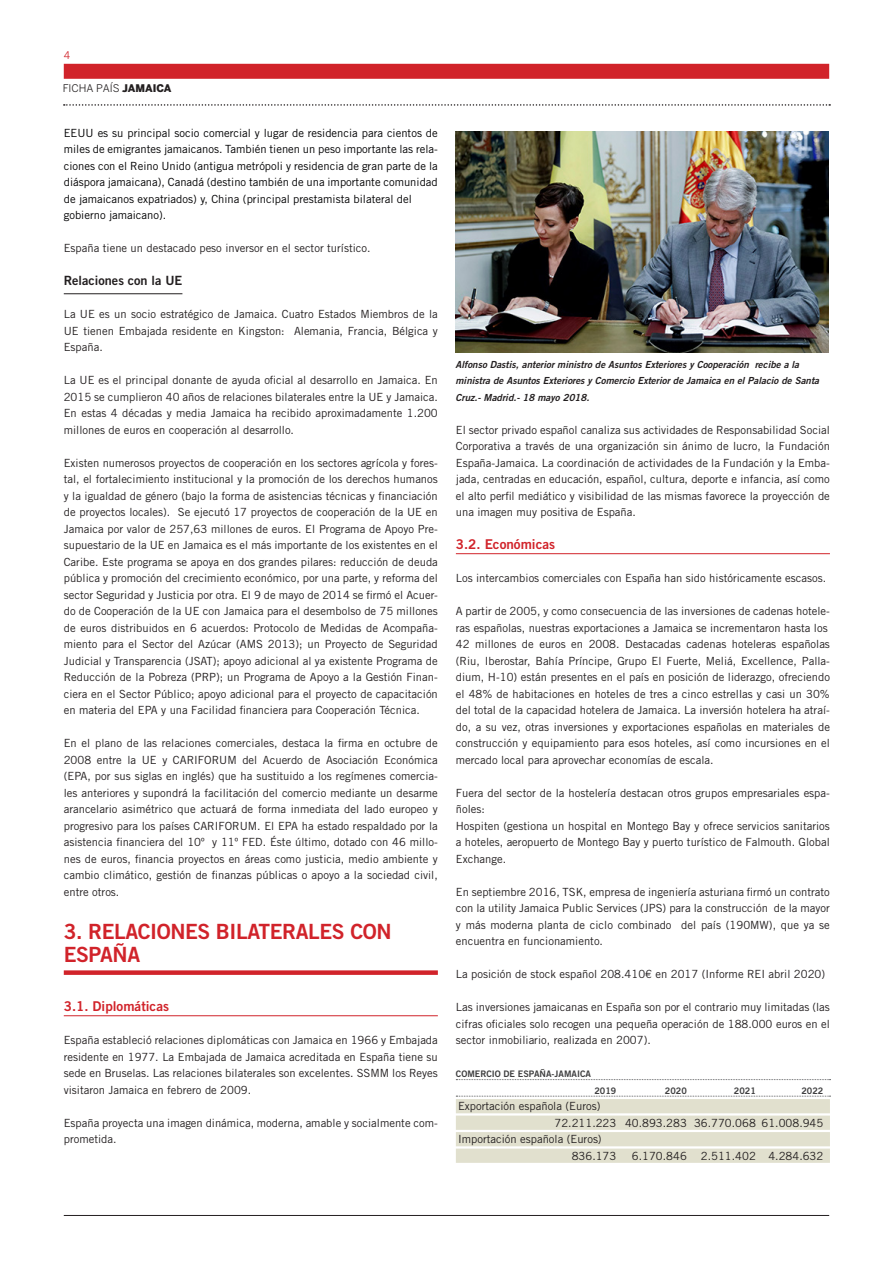
<style>
.page{position:relative;width:893px;height:1263px;background:#fff}
.page>*{position:absolute;margin:0;border:0;box-sizing:border-box;transform-origin:0 0}
.TITULO_1º_NIVEL{font:21px/22.5px "Trade Gothic LT Std Bd 2";letter-spacing:-.02em;color:#d1232a}
.TITULO_2º_NIVEL{font:13.5px "Trade Gothic LT Std Bd 2";color:#d1232a}
.TITULO_3º_NIVEL{font:12.75px "Trade Gothic LT Std Bd 2";color:#231f20}
.TEXTO_NORMAL{font:11.25px/16.5px "Trade Gothic LT Std";color:#231f20;text-align:justify}
.TEXTO_NORMAL-2{font:11.25px/16.5px "Trade Gothic LT Std";color:#000002;text-align:justify}
.TABLA_TEXTO{font:11.25px "Trade Gothic LT Std";color:#231f20}
.t1{font:10.5px "Benton Sans";color:#231f20}
.t2{font:10.5px "Benton Sans";color:#d1232a}
.TEXTO_PIE_DE_FOTO{font:9.75px/16.5px "Trade Gothic LT Std Bd 2 Obl";color:#231f20}
.TABLA_INDICE{font:9px "Trade Gothic LT Std Bd 2";color:#3e3e3f}
.s1{font-weight:900}
</style>
<div class="page">
<div style="left:64px;top:64px;width:765px;height:15px;background:#d1232a"></div>
<hr style="left:64px;top:1215px;width:765px;height:1px;background:#231f20">
<svg style="left:64px;top:104px;width:766px;height:2px"></svg>
<hr style="left:64px;top:293px;width:118px;height:1px;background:#231f20">
<div style="left:64px;top:970px;width:374px;height:5px;background:#d1232a"></div>
<hr style="left:64px;top:1015px;width:374px;height:1px;background:#d1232a">
<hr style="left:456px;top:553px;width:374px;height:1px;background:#d1232a">
<svg style="left:456px;top:1079px;width:375px;height:1px"></svg>
<svg style="left:456px;top:1096px;width:375px;height:1px"></svg>
<div style="left:456px;top:1099px;width:374px;height:14px;background:#e1e0ce"></div>
<div style="left:456px;top:1115px;width:374px;height:15px;background:#e1e0ce"></div>
<div style="left:456px;top:1132px;width:374px;height:14px;background:#e1e0ce"></div>
<div style="left:456px;top:1148px;width:374px;height:15px;background:#e1e0ce"></div>
<img style="left:455px;top:131px;width:374px;height:222px">
<p class="t2" style="left:64px;top:49px;width:8px">4</p>
<p class="t1" style="left:63px;top:82px;width:110px">FICHA PAÍS <span class="s1">JAMAICA</span></p>
<p class="TEXTO_NORMAL-2" style="left:64px;top:124px;width:376px">EEUU es su principal socio comercial y lugar de residencia para cientos de miles de emigrantes jamaicanos. También tienen un peso importante las rela&shy;ciones con el Reino Unido (antigua metrópoli y residencia de gran parte de la diáspora jamaicana), Canadá (destino también de una importante comunidad de jamaicanos expatriados) y, China (principal prestamista bilateral del</p>
<p class="TEXTO_NORMAL-2" style="left:64px;top:207px;width:104px">gobierno jamaicano).</p>
<p class="TEXTO_NORMAL" style="left:64px;top:240px;width:308px">España tiene un destacado peso inversor en el sector turístico.</p>
<p class="TITULO_3º_NIVEL" style="left:64px;top:273px;width:120px">Relaciones con la UE</p>
<p class="TEXTO_NORMAL" style="left:64px;top:306px;width:376px">La UE es un socio estratégico de Jamaica. Cuatro Estados Miembros de la UE tienen Embajada residente en Kingston: Alemania, Francia, Bélgica y España.</p>
<p class="TEXTO_NORMAL" style="left:64px;top:372px;width:376px">La UE es el principal donante de ayuda oficial al desarrollo en Jamaica. En 2015 se cumplieron 40 años de relaciones bilaterales entre la UE y Jamaica.<br>En estas 4 décadas y media Jamaica ha recibido aproximadamente 1.200 millones de euros en cooperación al desarrollo.</p>
<p class="TEXTO_NORMAL" style="left:64px;top:454px;width:376px">Existen numerosos proyectos de cooperación en los sectores agrícola y fores&shy;tal, el fortalecimiento institucional y la promoción de los derechos humanos y la igualdad de género (bajo la forma de asistencias técnicas y financiación de proyectos locales). Se ejecutó 17 proyectos de cooperación de la UE en Jamaica por valor de 257,63 millones de euros. El Programa de Apoyo Pre&shy;supuestario de la UE en Jamaica es el más importante de los existentes en el Caribe. Este programa se apoya en dos grandes pilares: reducción de deuda pública y promoción del crecimiento económico, por una parte, y reforma del sector Seguridad y Justicia por otra. El 9 de mayo de 2014 se firmó el Acuer&shy;do de Cooperación de la UE con Jamaica para el desembolso de 75 millones de euros distribuidos en 6 acuerdos: Protocolo de Medidas de Acompaña&shy;miento para el Sector del Azúcar (AMS 2013); un Proyecto de Seguridad Judicial y Transparencia (JSAT); apoyo adicional al ya existente Programa de Reducción de la Pobreza (PRP); un Programa de Apoyo a la Gestión Finan&shy;ciera en el Sector Público; apoyo adicional para el proyecto de capacitación en materia del EPA y una Facilidad financiera para Cooperación Técnica.</p>
<p class="TEXTO_NORMAL" style="left:64px;top:735px;width:376px">En el plano de las relaciones comerciales, destaca la firma en octubre de 2008 entre la UE y CARIFORUM del Acuerdo de Asociación Económica (EPA, por sus siglas en inglés) que ha sustituido a los regímenes comercia&shy;les anteriores y supondrá la facilitación del comercio mediante un desarme arancelario asimétrico que actuará de forma inmediata del lado europeo y progresivo para los países CARIFORUM. El EPA ha estado respaldado por la asistencia financiera del 10º y 11º FED. Éste último, dotado con 46 millo&shy;nes de euros, financia proyectos en áreas como justicia, medio ambiente y cambio climático, gestión de finanzas públicas o apoyo a la sociedad civil, entre otros.</p>
<p class="TITULO_1º_NIVEL" style="left:64px;top:920px;width:329px">3. RELACIONES BILATERALES CON<br>ESPAÑA</p>
<p class="TITULO_2º_NIVEL" style="left:64px;top:998px;width:107px">3.1. Diplomáticas</p>
<p class="TEXTO_NORMAL" style="left:64px;top:1032px;width:376px">España estableció relaciones diplomáticas con Jamaica en 1966 y Embajada residente en 1977. La Embajada de Jamaica acreditada en España tiene su sede en Bruselas. Las relaciones bilaterales son excelentes. SSMM los Reyes visitaron Jamaica en febrero de 2009.</p>
<p class="TEXTO_NORMAL" style="left:64px;top:1114px;width:376px">España proyecta una imagen dinámica, moderna, amable y socialmente com&shy;prometida.</p>
<p class="TEXTO_PIE_DE_FOTO" style="left:455px;top:356px;width:365px">Alfonso Dastis, anterior ministro de Asuntos Exteriores y Cooperación recibe a la ministra de Asuntos Exteriores y Comercio Exterior de Jamaica en el Palacio de Santa<br>Cruz.- Madrid.- 18 mayo 2018.</p>
<p class="TEXTO_NORMAL" style="left:456px;top:421px;width:376px">El sector privado español canaliza sus actividades de Responsabilidad Social Corporativa a través de una organización sin ánimo de lucro, la Fundación España-Jamaica. La coordinación de actividades de la Fundación y la Emba&shy;jada, centradas en educación, español, cultura, deporte e infancia, así como el alto perfil mediático y visibilidad de las mismas favorece la proyección de una imagen muy positiva de España.</p>
<p class="TITULO_2º_NIVEL" style="left:456px;top:536px;width:101px">3.2. Económicas</p>
<p class="TEXTO_NORMAL" style="left:456px;top:570px;width:372px">Los intercambios comerciales con España han sido históricamente escasos.</p>
<p class="TEXTO_NORMAL" style="left:456px;top:603px;width:376px">A partir de 2005, y como consecuencia de las inversiones de cadenas hotele&shy;ras españolas, nuestras exportaciones a Jamaica se incrementaron hasta los</p>
<p class="TEXTO_NORMAL" style="left:456px;top:636px;width:376px">42 millones de euros en 2008. Destacadas cadenas hoteleras españolas (Riu, Iberostar, Bahía Príncipe, Grupo El Fuerte, Meliá, Excellence, Palla&shy;dium, H-10) están presentes en el país en posición de liderazgo, ofreciendo el 48% de habitaciones en hoteles de tres a cinco estrellas y casi un 30% del total de la capacidad hotelera de Jamaica. La inversión hotelera ha atraí&shy;do, a su vez, otras inversiones y exportaciones españolas en materiales de construcción y equipamiento para esos hoteles, así como incursiones en el mercado local para aprovechar economías de escala.</p>
<p class="TEXTO_NORMAL" style="left:456px;top:784px;width:376px">Fuera del sector de la hostelería destacan otros grupos empresariales espa&shy;ñoles:</p>
<p class="TEXTO_NORMAL" style="left:456px;top:817px;width:376px">Hospiten (gestiona un hospital en Montego Bay y ofrece servicios sanitarios a hoteles, aeropuerto de Montego Bay y puerto turístico de Falmouth. Global Exchange.</p>
<p class="TEXTO_NORMAL" style="left:456px;top:883px;width:376px">En septiembre 2016, TSK, empresa de ingeniería asturiana firmó un contrato con la utility Jamaica Public Services (JPS) para la construcción de la mayor y más moderna planta de ciclo combinado del país (190MW), que ya se encuentra en funcionamiento.</p>
<p class="TEXTO_NORMAL" style="left:456px;top:966px;width:371px">La posición de stock español 208.410€ en 2017 (Informe REI abril 2020)</p>
<p class="TEXTO_NORMAL" style="left:456px;top:999px;width:376px">Las inversiones jamaicanas en España son por el contrario muy limitadas (las cifras oficiales solo recogen una pequeña operación de 188.000 euros en el sector inmobiliario, realizada en 2007).</p>
<p class="TABLA_INDICE" style="left:456px;top:1068px;width:137px">COMERCIO DE ESPAÑA-JAMAICA</p>
<p class="TABLA_INDICE" style="left:594px;top:1085px;width:23px">2019</p>
<p class="TABLA_INDICE" style="left:665px;top:1085px;width:23px">2020</p>
<p class="TABLA_INDICE" style="left:734px;top:1085px;width:23px">2021</p>
<p class="TABLA_INDICE" style="left:801px;top:1085px;width:23px">2022</p>
<p class="TABLA_TEXTO" style="left:458px;top:1099px;width:144px">Exportación española (Euros)</p>
<p class="TABLA_TEXTO" style="left:554px;top:1116px;width:270px">72.211.223 40.893.283 36.770.068 61.008.945</p>
<p class="TABLA_TEXTO" style="left:458px;top:1132px;width:145px">Importación española (Euros)</p>
<p class="TABLA_TEXTO" style="left:572px;top:1149px;width:46px">836.173</p>
<p class="TABLA_TEXTO" style="left:632px;top:1149px;width:193px">6.170.846 2.511.402 4.284.632</p>
</div>
